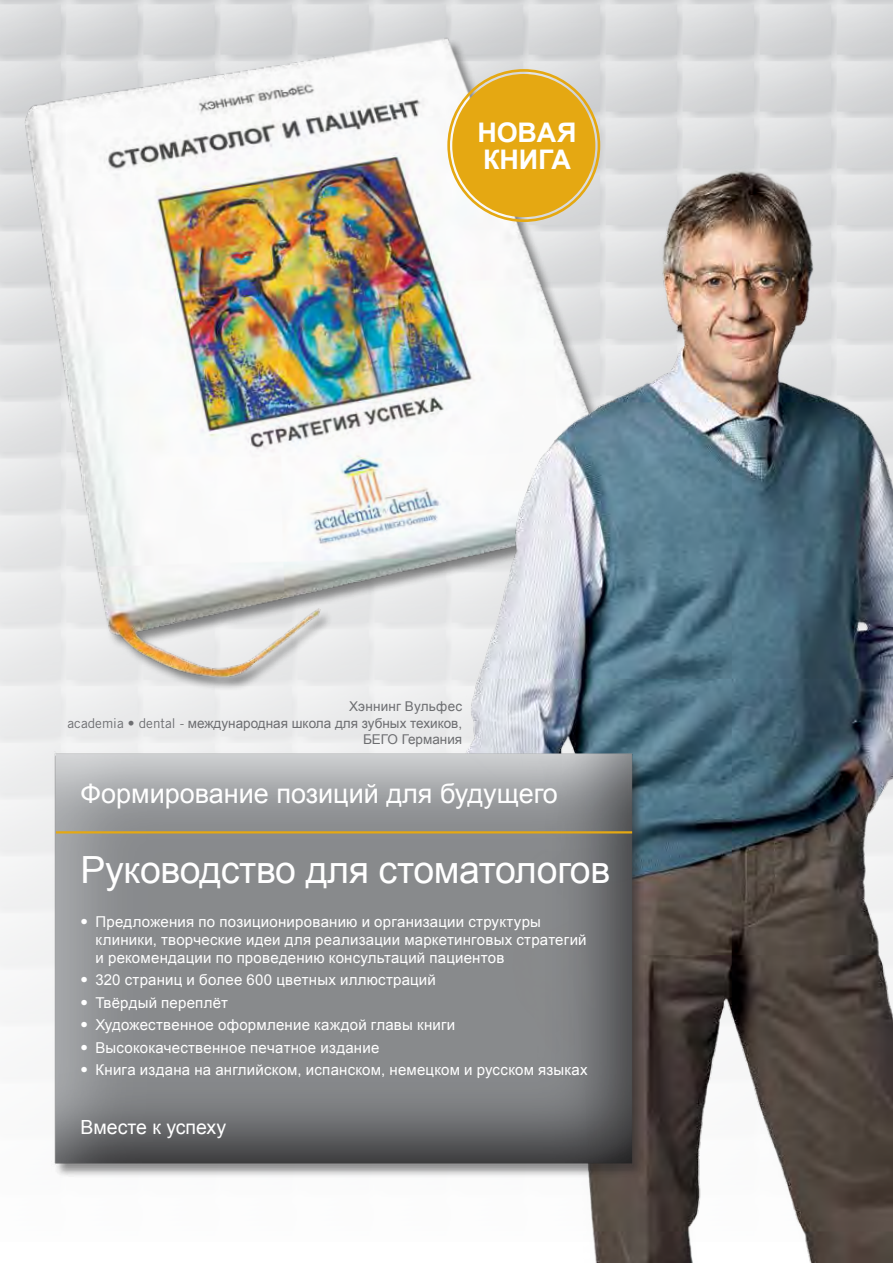
<style>
.page{position:relative;width:893px;height:1263px;background:#fff}
.page>*{position:absolute;margin:0;border:0;box-sizing:border-box;transform-origin:0 0}
.t1{font:37.5px "Arial";letter-spacing:-.01em;color:#fff}
.t2{font:27px "Arial";color:#fff}
.t3{font:700 27px/27px "Arial";letter-spacing:-.005em;color:#fff}
.t4{font:19.5px "Arial";color:#fff}
.t5{font:15px/18px "Arial";letter-spacing:.015em;color:#fff}
.t6{font:13.5px/16.2px "Arial";color:#6d6e71;text-align:right}
.s1{font-family:"Trade Gothic LT Pro"}
.s2{font-family:"Trade Gothic LT Std";font-weight:700;font-stretch:expanded}
</style>
<div class="page">
<img style="left:13px;top:19px;width:630px;height:695px">
<img style="left:457px;top:128px;width:436px;height:1135px">
<div style="left:447px;top:69px;width:153px;height:153px;border:3px solid #e5a812;border-radius:50%"></div>
<div style="left:452px;top:74px;width:143px;height:143px;background:#e5a812;border-radius:50%"></div>
<img style="left:51px;top:751px;width:597px;height:429px">
<hr style="left:56px;top:831px;width:576px;height:2px;background:#e5a812">
<h2 class="t3" style="left:477px;top:120px;width:101px">НОВАЯ<br>КНИГА</h2>
<p class="t6" style="left:68px;top:699px;width:396px">Хэннинг Вульфес<br><span class="s1">academia • dental -</span> международная школа для зубных техиков,<br>БЕГО Германия</p>
<h2 class="t2" style="left:81px;top:775px;width:479px">Формирование позиций для будущего</h2>
<h1 class="t1" style="left:81px;top:845px;width:531px">Руководство для стоматологов</h1>
<p class="t5" style="left:96px;top:912px;width:493px;text-indent:-15px"><span class="s2">•</span> Предложения по позиционированию и организации структуры клиники, творческие идеи для реализации маркетинговых стратегий и рекомендации по проведению консультаций пациентов</p>
<p class="t5" style="left:81px;top:971px;width:357px"><span class="s2">•</span> 320 страниц и более 600 цветных иллюстраций</p>
<p class="t5" style="left:81px;top:993px;width:149px"><span class="s2">•</span> Твёрдый переплёт</p>
<p class="t5" style="left:81px;top:1016px;width:376px"><span class="s2">•</span> Художественное оформление каждой главы книги</p>
<p class="t5" style="left:81px;top:1038px;width:300px"><span class="s2">•</span> Высококачественное печатное издание</p>
<p class="t5" style="left:81px;top:1061px;width:509px"><span class="s2">•</span> Книга издана на английском, испанском, немецком и русском языках</p>
<h3 class="t4" style="left:81px;top:1114px;width:147px">Вместе к успеху</h3>
</div>
